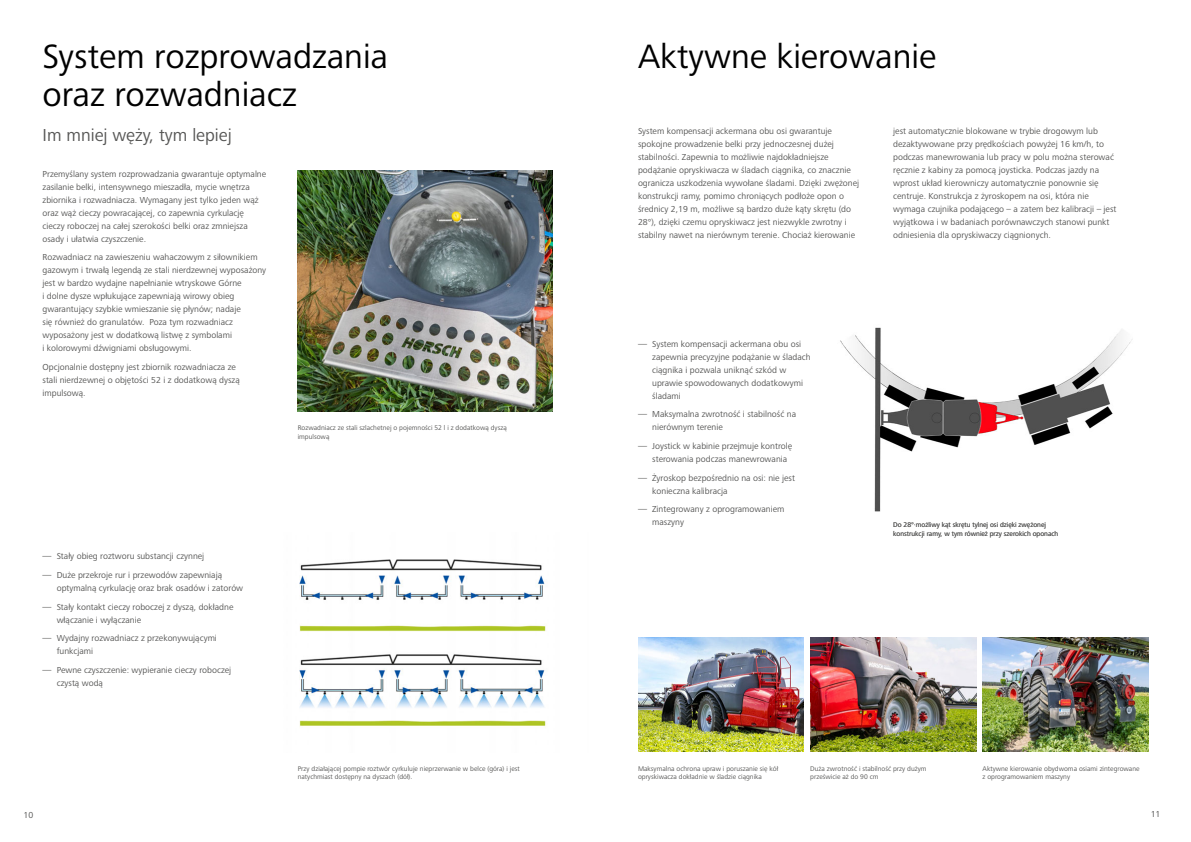
<style>
.page{position:relative;width:1191px;height:842px;background:#fff}
.page>*{position:absolute;margin:0;border:0;box-sizing:border-box;transform-origin:0 0}
.A_HEAD{font:35px "Frutiger Next LTW1 G";color:#000}
.t1{font:18px "Frutiger Next LTW1 G";color:#575756}
.t2{font:9px/13px "Frutiger Next LTW1 G";color:#575756}
.t3{font:7px/8.5px "Frutiger Next LTW1 G";color:#575756}
</style>
<div class="page">
<img style="left:638px;top:638px;width:166px;height:113px">
<img style="left:298px;top:170px;width:255px;height:241px">
<img style="left:810px;top:638px;width:166px;height:113px">
<img style="left:982px;top:638px;width:166px;height:113px">
<img style="left:840px;top:327px;width:293px;height:185px">
<img style="left:299px;top:559px;width:247px;height:169px">
<p class="A_HEAD" style="left:43px;top:36px;width:347px">System rozprowadzania</p>
<p class="A_HEAD" style="left:638px;top:36px;width:300px">Aktywne kierowanie</p>
<p class="A_HEAD" style="left:43px;top:74px;width:256px">oraz rozwadniacz</p>
<p class="t1" style="left:43px;top:124px;width:191px">Im mniej węży, tym lepiej</p>
<p class="t2" style="left:638px;top:125px;width:223px">System kompensacji ackermana obu osi gwarantuje spokojne prowadzenie belki przy jednoczesnej dużej stabilności. Zapewnia to możliwie najdokładniejsze podążanie opryskiwacza w śladach ciągnika, co znacznie ogranicza uszkodzenia wywołane śladami. Dzięki zwężonej konstrukcji ramy, pomimo chroniących podłoże opon o średnicy 2,19 m, możliwe są bardzo duże kąty skrętu (do 28°), dzięki czemu opryskiwacz jest niezwykle zwrotny i stabilny nawet na nierównym terenie. Chociaż kierowanie</p>
<p class="t2" style="left:893px;top:125px;width:225px">jest automatycznie blokowane w trybie drogowym lub dezaktywowane przy prędkościach powyżej 16 km/h, to podczas manewrowania lub pracy w polu można sterować ręcznie z kabiny za pomocą joysticka. Podczas jazdy na wprost układ kierowniczy automatycznie ponownie się centruje. Konstrukcja z żyroskopem na osi, która nie wymaga czujnika podającego – a zatem bez kalibracji – jest wyjątkowa i w badaniach porównawczych stanowi punkt odniesienia dla opryskiwaczy ciągnionych.</p>
<p class="t2" style="left:43px;top:167px;width:225px">Przemyślany system rozprowadzania gwarantuje optymalne zasilanie belki, intensywnego mieszadła, mycie wnętrza zbiornika i rozwadniacza. Wymagany jest tylko jeden wąż oraz wąż cieczy powracającej, co zapewnia cyrkulację cieczy roboczej na całej szerokości belki oraz zmniejsza osady i ułatwia czyszczenie.</p>
<p class="t2" style="left:43px;top:251px;width:225px">Rozwadniacz na zawieszeniu wahaczowym z siłownikiem gazowym i trwałą legendą ze stali nierdzewnej wyposażony jest w bardzo wydajne napełnianie wtryskowe Górne<br>i dolne dysze wpłukujące zapewniają wirowy obieg gwarantujący szybkie wmieszanie się płynów; nadaje<br>się również do granulatów. Poza tym rozwadniacz wyposażony jest w dodatkową listwę z symbolami<br>i kolorowymi dźwigniami obsługowymi.</p>
<p class="t2" style="left:43px;top:361px;width:199px">Opcjonalnie dostępny jest zbiornik rozwadniacza ze stali nierdzewnej o objętości 52 i z dodatkową dyszą impulsową.</p>
<p class="t2" style="left:652px;top:337px;width:160px;text-indent:-14px">― System kompensacji ackermana obu osi zapewnia precyzyjne podążanie w śladach ciągnika i pozwala uniknąć szkód w uprawie spowodowanych dodatkowymi śladami</p>
<p class="t2" style="left:652px;top:408px;width:145px;text-indent:-14px">― Maksymalna zwrotność i stabilność na nierównym terenie</p>
<p class="t2" style="left:652px;top:440px;width:141px;text-indent:-14px">― Joystick w kabinie przejmuje kontrolę sterowania podczas manewrowania</p>
<p class="t2" style="left:652px;top:471px;width:144px;text-indent:-14px">― Żyroskop bezpośrednio na osi: nie jest konieczna kalibracja</p>
<p class="t2" style="left:652px;top:503px;width:134px;text-indent:-14px">― Zintegrowany z oprogramowaniem maszyny</p>
<p class="t3" style="left:298px;top:424px;width:211px">Rozwadniacz ze stali szlachetnej o pojemności 52 l i z dodatkową dyszą impulsową</p>
<p class="t3" style="left:893px;top:521px;width:167px">Do 28°·możliwy kąt skrętu tylnej osi dzięki zwężonej konstrukcji ramy, w tym również przy szerokich oponach</p>
<p class="t2" style="left:43px;top:550px;width:163px">― Stały obieg roztworu substancji czynnej</p>
<p class="t2" style="left:57px;top:569px;width:188px;text-indent:-14px">― Duże przekroje rur i przewodów zapewniają optymalną cyrkulację oraz brak osadów i zatorów</p>
<p class="t2" style="left:57px;top:600px;width:178px;text-indent:-14px">― Stały kontakt cieczy roboczej z dyszą, dokładne włączanie i wyłączanie</p>
<p class="t2" style="left:57px;top:632px;width:162px;text-indent:-14px">― Wydajny rozwadniacz z przekonywującymi funkcjami</p>
<p class="t2" style="left:57px;top:664px;width:176px;text-indent:-14px">― Pewne czyszczenie: wypieranie cieczy roboczej czystą wodą</p>
<p class="t3" style="left:298px;top:764px;width:224px">Przy działającej pompie roztwór cyrkuluje nieprzerwanie w belce (góra) i jest natychmiast dostępny na dyszach (dół).</p>
<p class="t3" style="left:638px;top:764px;width:142px">Maksymalna ochrona upraw i poruszanie się kół opryskiwacza dokładnie w śladzie ciągnika</p>
<p class="t3" style="left:810px;top:764px;width:118px">Duża zwrotność i stabilność przy dużym prześwicie aż do 90 cm</p>
<p class="t3" style="left:982px;top:764px;width:158px">Aktywne kierowanie obydwoma osiami zintegrowane z oprogramowaniem maszyny</p>
<p class="t2" style="left:23px;top:809px;width:11px">10</p>
<p class="t2" style="left:1150px;top:808px;width:11px">11</p>
</div>
